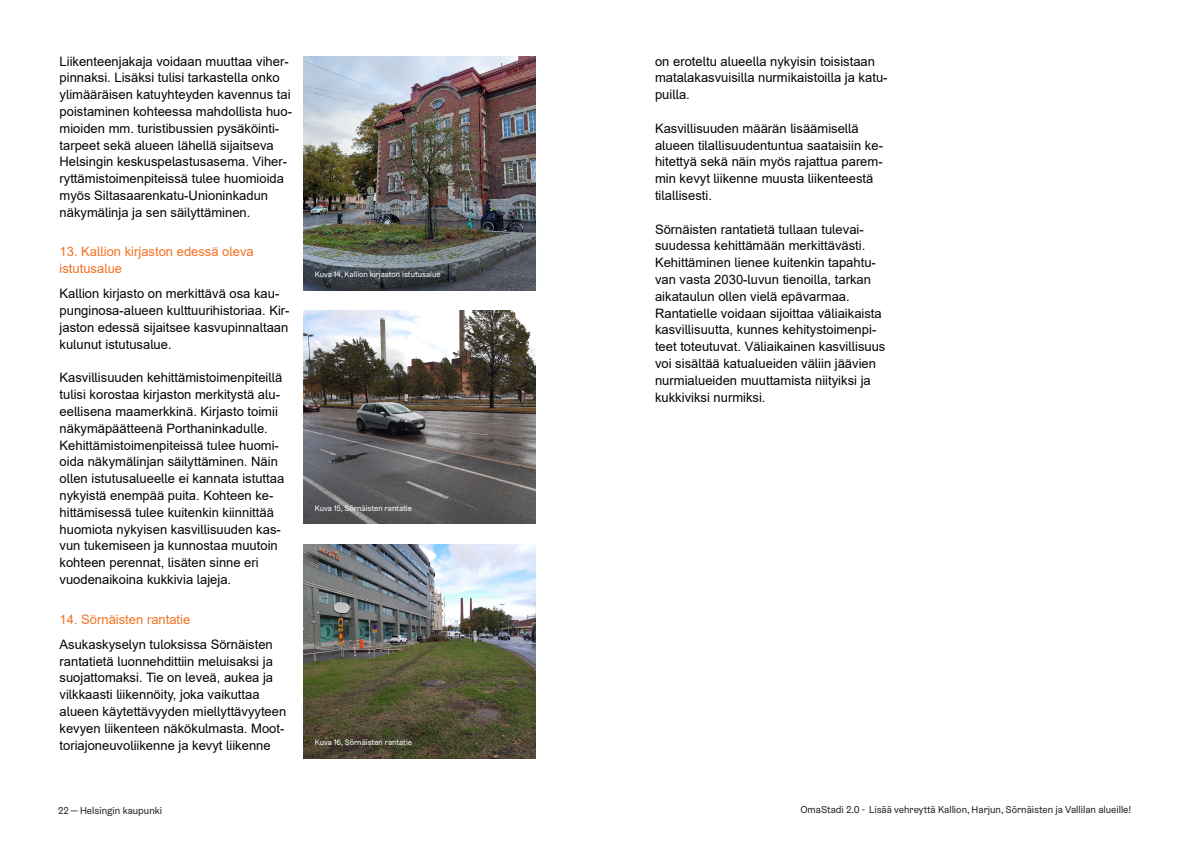
<style>
.page{position:relative;width:1191px;height:842px;background:#fff}
.page>*{position:absolute;margin:0;border:0;box-sizing:border-box;transform-origin:0 0}
.Leipis_14_pt{font:13px/16.8px "Arial";color:#040503}
.Leipis_14_pt-2{font:13px "Arial";color:#f37124}
.t1{font:10px "Helsinki Grotesk";color:#231f20}
.Kuvateksti{font:8px "Helsinki Grotesk";color:#fff}
</style>
<div class="page">
<img style="left:303px;top:56px;width:233px;height:234px">
<img style="left:303px;top:310px;width:233px;height:214px">
<img style="left:303px;top:544px;width:233px;height:214px">
<p class="Leipis_14_pt" style="left:60px;top:53px;width:234px">Liikenteenjakaja voidaan muuttaa viher&shy;pinnaksi. Lisäksi tulisi tarkastella onko ylimääräisen katuyhteyden kavennus tai poistaminen kohteessa mahdollista huo&shy;mioiden mm. turistibussien pysäköinti&shy;tarpeet sekä alueen lähellä sijaitseva Helsingin keskuspelastusasema. Viher&shy;ryttämistoimenpiteissä tulee huomioida myös Siltasaarenkatu-Unioninkadun näkymälinja ja sen säilyttäminen.</p>
<p class="Leipis_14_pt-2" style="left:60px;top:243px;width:196px">13. Kallion kirjaston edessä oleva</p>
<p class="Leipis_14_pt-2" style="left:60px;top:260px;width:64px">istutusalue</p>
<p class="Leipis_14_pt" style="left:60px;top:285px;width:231px">Kallion kirjasto on merkittävä osa kau&shy;punginosa-alueen kulttuurihistoriaa. Kir&shy;jaston edessä sijaitsee kasvupinnaltaan kulunut istutusalue.</p>
<p class="Leipis_14_pt" style="left:60px;top:369px;width:226px">Kasvillisuuden kehittämistoimenpiteillä tulisi korostaa kirjaston merkitystä alu&shy;eellisena maamerkkinä. Kirjasto toimii näkymäpäätteenä Porthaninkadulle.<br>Kehittämistoimenpiteissä tulee huomi&shy;oida näkymälinjan säilyttäminen. Näin ollen istutusalueelle ei kannata istuttaa nykyistä enempää puita. Kohteen ke&shy;hittämisessä tulee kuitenkin kiinnittää huomiota nykyisen kasvillisuuden kas&shy;vun tukemiseen ja kunnostaa muutoin kohteen perennat, lisäten sinne eri vuodenaikoina kukkivia lajeja.</p>
<p class="Leipis_14_pt-2" style="left:60px;top:610px;width:132px">14. Sörnäisten rantatie</p>
<p class="Leipis_14_pt" style="left:60px;top:636px;width:228px">Asukaskyselyn tuloksissa Sörnäisten rantatietä luonnehdittiin meluisaksi ja suojattomaksi. Tie on leveä, aukea ja vilkkaasti liikennöity, joka vaikuttaa alueen käytettävyyden miellyttävyyteen kevyen liikenteen näkökulmasta. Moot&shy;toriajoneuvoliikenne ja kevyt liikenne</p>
<p class="Kuvateksti" style="left:315px;top:269px;width:127px">Kuva 14, Kallion kirjaston istutusalue</p>
<p class="Kuvateksti" style="left:315px;top:503px;width:99px">Kuva 15, Sörnäisten rantatie</p>
<p class="Kuvateksti" style="left:315px;top:737px;width:99px">Kuva 16, Sörnäisten rantatie</p>
<p class="Leipis_14_pt" style="left:655px;top:53px;width:234px">on eroteltu alueella nykyisin toisistaan matalakasvuisilla nurmikaistoilla ja katu&shy;puilla.</p>
<p class="Leipis_14_pt" style="left:655px;top:120px;width:229px">Kasvillisuuden määrän lisäämisellä alueen tilallisuudentuntua saataisiin ke&shy;hitettyä sekä näin myös rajattua parem&shy;min kevyt liikenne muusta liikenteestä tilallisesti.</p>
<p class="Leipis_14_pt" style="left:655px;top:221px;width:232px">Sörnäisten rantatietä tullaan tulevai&shy;suudessa kehittämään merkittävästi.<br>Kehittäminen lienee kuitenkin tapahtu&shy;van vasta 2030-luvun tienoilla, tarkan aikataulun ollen vielä epävarmaa.<br>Rantatielle voidaan sijoittaa väliaikaista kasvillisuutta, kunnes kehitystoimenpi&shy;teet toteutuvat. Väliaikainen kasvillisuus voi sisältää katualueiden väliin jäävien nurmialueiden muuttamista niityiksi ja kukkiviksi nurmiksi.</p>
<p class="t1" style="left:58px;top:804px;width:105px">22 — Helsingin kaupunki</p>
<p class="t1" style="left:800px;top:803px;width:332px">OmaStadi 2.0 - Lisää vehreyttä Kallion, Harjun, Sörnäisten ja Vallilan alueille!</p>
</div>
